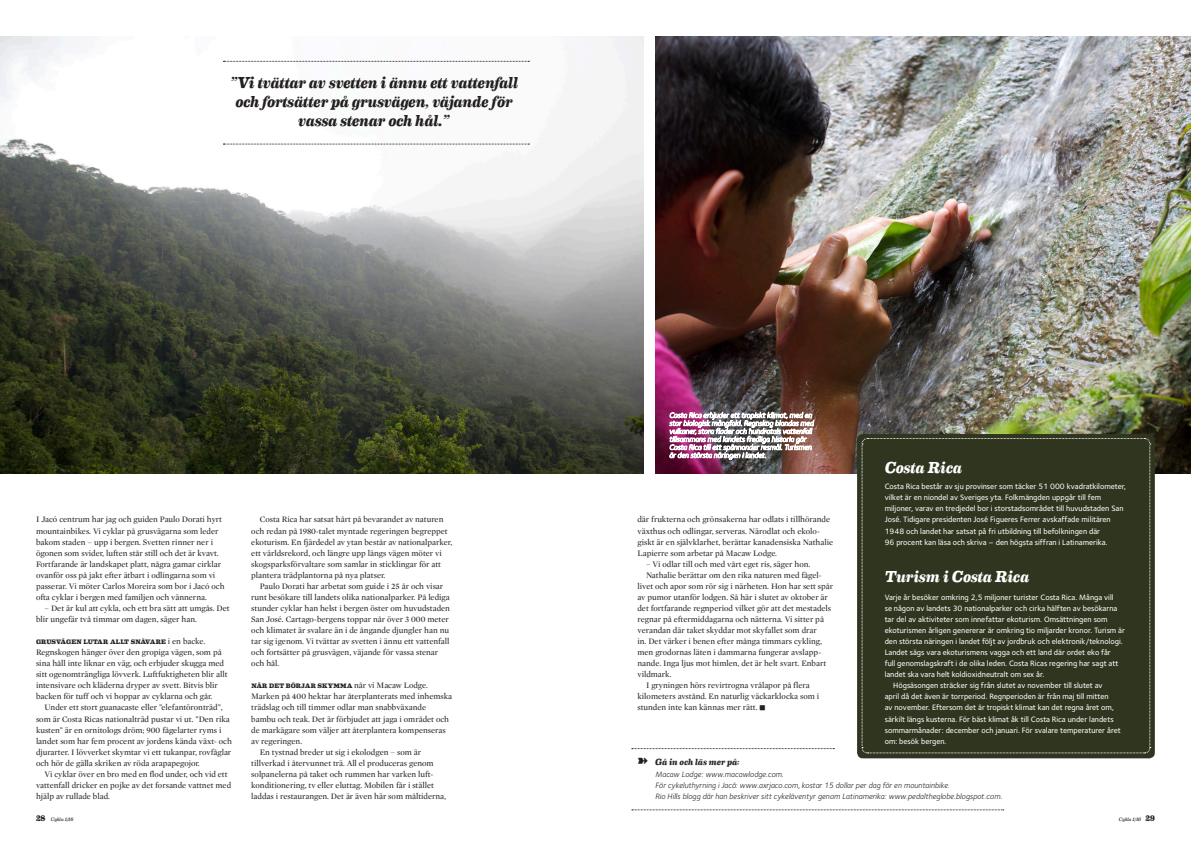
<style>
.page{position:relative;width:1191px;height:842px;background:#fff}
.page>*{position:absolute;margin:0;border:0;box-sizing:border-box;transform-origin:0 0}
.citat{font:italic 700 16px/19.2px "Eames Century Modern";letter-spacing:-.02em;color:#231f20;text-align:center}
.rubrik_eames{font:italic 700 16px "Eames Century Modern";letter-spacing:-.02em;color:#fff}
.rubrik_eames-2{font:italic 700 9px "Eames Century Modern";letter-spacing:-.005em;color:#231f20}
.bröd{font:8.5px/11.1px "Mercury Display Roman";color:#231f20}
.bröd_indrag{font:8.5px/11.1px "Mercury Display Roman";color:#231f20}
.vit_fakta{font:500 8px/11.1px "Foundry Sterling";color:#fff}
.vit_fakta_indrag{font:500 8px/11.1px "Foundry Sterling";color:#fff}
.fakta{font:italic 8px "Foundry Sterling";color:#231f20}
.bröd-2{font:800 6.5px "Eames Century Modern";letter-spacing:.02em;color:#231f20}
.t1{font:italic 5px "Eames Century Modern";letter-spacing:-.035em;color:#231f20}
.s1{font-family:"Mercury Display Roman";font-weight:400;font-size:8.5px}
.s2{font-family:"Adobe Fan Heiti Std";font-weight:700;font-size:6px}
.s3{font-weight:800;font-style:normal;font-size:8px}
</style>
<div class="page">
<img style="left:655px;top:36px;width:536px;height:437px">
<div style="left:857px;top:434px;width:297px;height:324px;background:#30351f;border-radius:6px"></div>
<svg style="left:861px;top:438px;width:289px;height:316px"></svg>
<img style="left:0;top:36px;width:643px;height:437px">
<svg style="left:223px;top:61px;width:306px;height:1px"></svg>
<svg style="left:223px;top:144px;width:306px;height:1px"></svg>
<img style="left:669px;top:412px;width:145px;height:48px">
<svg style="left:632px;top:748px;width:202px;height:1px"></svg>
<svg style="left:632px;top:809px;width:371px;height:1px"></svg>
<p class="citat" style="left:230px;top:71px;width:289px">”Vi tvättar av svetten i ännu ett vattenfall och fortsätter på grusvägen, väjande för vassa stenar och hål.”</p>
<p class="bröd" style="left:36px;top:514px;width:190px">I Jacó centrum har jag och guiden Paulo Dorati hyrt mountainbikes. Vi cyklar på grusvägarna som leder bakom staden – upp i bergen. Svetten rinner ner i ögonen som svider, luften står still och det är kvavt.<br>Fortfarande är landskapet platt, några gamar cirklar ovanför oss på jakt efter ätbart i odlingarna som vi passerar. Vi möter Carlos Moreira som bor i Jacó och ofta cyklar i bergen med familjen och vännerna.</p>
<p class="bröd_indrag" style="left:36px;top:603px;width:195px;text-indent:9px">– Det är kul att cykla, och ett bra sätt att umgås. Det blir ungefär två timmar om dagen, säger han.</p>
<p class="bröd-2" style="left:36px;top:637px;width:171px">GRUSVÄGEN LUTAR ALLT SNÄVARE <span class="s1">i en backe.</span></p>
<p class="bröd" style="left:36px;top:647px;width:193px">Regnskogen hänger över den gropiga vägen, som på sina håll inte liknar en väg, och erbjuder skugga med sitt ogenomträngliga lövverk. Luftfuktigheten blir allt intensivare och kläderna dryper av svett. Bitvis blir backen för tuff och vi hoppar av cyklarna och går.</p>
<p class="bröd" style="left:36px;top:702px;width:197px;text-indent:9px">Under ett stort guanacaste eller ”elefantöronträd”, som är Costa Ricas nationalträd pustar vi ut. ”Den rika kusten” är en ornitologs dröm; 900 fågelarter ryms i landet som har fem procent av jordens kända växt- och djurarter. I lövverket skymtar vi ett tukanpar, rovfåglar och hör de gälla skriken av röda arapapegojor.</p>
<p class="bröd" style="left:36px;top:768px;width:197px;text-indent:9px">Vi cyklar över en bro med en flod under, och vid ett vattenfall dricker en pojke av det forsande vattnet med hjälp av rullade blad.</p>
<p class="bröd_indrag" style="left:251px;top:514px;width:203px;text-indent:9px">Costa Rica har satsat hårt på bevarandet av naturen och redan på 1980-talet myntade regeringen begreppet ekoturism. En fjärdedel av ytan består av nationalparker, ett världsrekord, och längre upp längs vägen möter vi skogsparksförvaltare som samlar in sticklingar för att plantera trädplantorna på nya platser.</p>
<p class="bröd_indrag" style="left:251px;top:581px;width:200px;text-indent:9px">Paulo Dorati har arbetat som guide i 25 år och visar runt besökare till landets olika nationalparker. På lediga stunder cyklar han helst i bergen öster om huvudstaden San José. Cartago-bergens toppar når över 3 000 meter och klimatet är svalare än i de ångande djungler han nu tar sig igenom. Vi tvättar av svetten i ännu ett vattenfall och fortsätter på grusvägen, väjande för vassa stenar och hål.</p>
<p class="bröd-2" style="left:251px;top:681px;width:178px">NÄR DET BÖRJAR SKYMMA <span class="s1">når vi Macaw Lodge.</span></p>
<p class="bröd" style="left:251px;top:691px;width:202px">Marken på 400 hektar har återplanterats med inhemska trädslag och till timmer odlar man snabbväxande bambu och teak. Det är förbjudet att jaga i området och de markägare som väljer att återplantera kompenseras av regeringen.</p>
<p class="bröd" style="left:251px;top:746px;width:196px;text-indent:9px">En tystnad breder ut sig i ekolodgen – som är tillverkad i återvunnet trä. All el produceras genom solpanelerna på taket och rummen har varken luft&shy;konditionering, tv eller eluttag. Mobilen får i stället laddas i restaurangen. Det är även här som måltiderna,</p>
<p class="bröd" style="left:637px;top:514px;width:197px">där frukterna och grönsakerna har odlats i tillhörande växthus och odlingar, serveras. Närodlat och ekolo&shy;giskt är en självklarhet, berättar kanadensiska Nathalie Lapierre som arbetar på Macaw Lodge.</p>
<p class="bröd_indrag" style="left:646px;top:558px;width:166px">– Vi odlar till och med vårt eget ris, säger hon.</p>
<p class="bröd_indrag" style="left:637px;top:569px;width:197px;text-indent:9px">Nathalie berättar om den rika naturen med fågel&shy;livet och apor som rör sig i närheten. Hon har sett spår av pumor utanför lodgen. Så här i slutet av oktober är det fortfarande regnperiod vilket gör att det mestadels regnar på eftermiddagarna och nätterna. Vi sitter på verandan där taket skyddar mot skyfallet som drar<br>in. Det värker i benen efter många timmars cykling, men grodornas läten i dammarna fungerar avslapp&shy;nande. Inga ljus mot himlen, det är helt svart. Enbart vildmark.</p>
<p class="bröd_indrag" style="left:637px;top:680px;width:183px;text-indent:9px">I gryningen hörs revirtrogna vrålapor på flera kilometers avstånd. En naturlig väckarklocka som i stunden inte kan kännas mer rätt. <span class="s2">￭</span></p>
<p class="rubrik_eames" style="left:884px;top:456px;width:79px">Costa Rica</p>
<p class="vit_fakta" style="left:884px;top:481px;width:243px">Costa Rica består av sju provinser som täcker 51 000 kvadratkilometer, vilket är en niondel av Sveriges yta. Folkmängden uppgår till fem miljoner, varav en tredjedel bor i storstadsområdet till huvudstaden San José. Tidigare presidenten José Figueres Ferrer avskaffade militären 1948 och landet har satsat på fri utbildning till befolkningen där</p>
<p class="vit_fakta" style="left:884px;top:536px;width:224px">96 procent kan läsa och skriva – den högsta siffran i Latinamerika.</p>
<p class="rubrik_eames" style="left:884px;top:564px;width:146px">Turism i Costa Rica</p>
<p class="vit_fakta" style="left:884px;top:592px;width:242px">Varje år besöker omkring 2,5 miljoner turister Costa Rica. Många vill<br>se någon av landets 30 nationalparker och cirka hälften av besökarna tar del av aktiviteter som innefattar ekoturism. Omsättningen som ekoturismen årligen genererar är omkring tio miljarder kronor. Turism är den största näringen i landet följt av jordbruk och elektronik/teknologi.<br>Landet sägs vara ekoturismens vagga och ett land där ordet eko får<br>full genomslagskraft i de olika leden. Costa Ricas regering har sagt att landet ska vara helt koldioxidneutralt om sex år.</p>
<p class="vit_fakta_indrag" style="left:884px;top:680px;width:237px;text-indent:9px">Högsäsongen sträcker sig från slutet av november till slutet av<br>april då det även är torrperiod. Regnperioden är från maj till mitten<br>av november. Eftersom det är tropiskt klimat kan det regna året om, särkilt längs kusterna. För bäst klimat åk till Costa Rica under landets sommarmånader: december och januari. För svalare temperaturer året om: besök bergen.</p>
<p class="rubrik_eames-2" style="left:655px;top:755px;width:86px">Gå in och läs mer på:</p>
<p class="fakta" style="left:655px;top:769px;width:130px">Macaw Lodge: www.macawlodge.com.</p>
<p class="fakta" style="left:655px;top:780px;width:296px">För cykeluthyrning i Jacó: www.axrjaco.com, kostar 15 dollar per dag för en mountainbike.</p>
<p class="fakta" style="left:655px;top:791px;width:348px">Rio Hills blogg där han beskriver sitt cykeläventyr genom Latinamerika: www.pedaltheglobe.blogspot.com.</p>
<p class="t1" style="left:36px;top:815px;width:39px"><span class="s3">28</span> Cykla 1/16</p>
<p class="t1" style="left:1118px;top:815px;width:38px">Cykla 1/16 <span class="s3">29</span></p>
</div>
